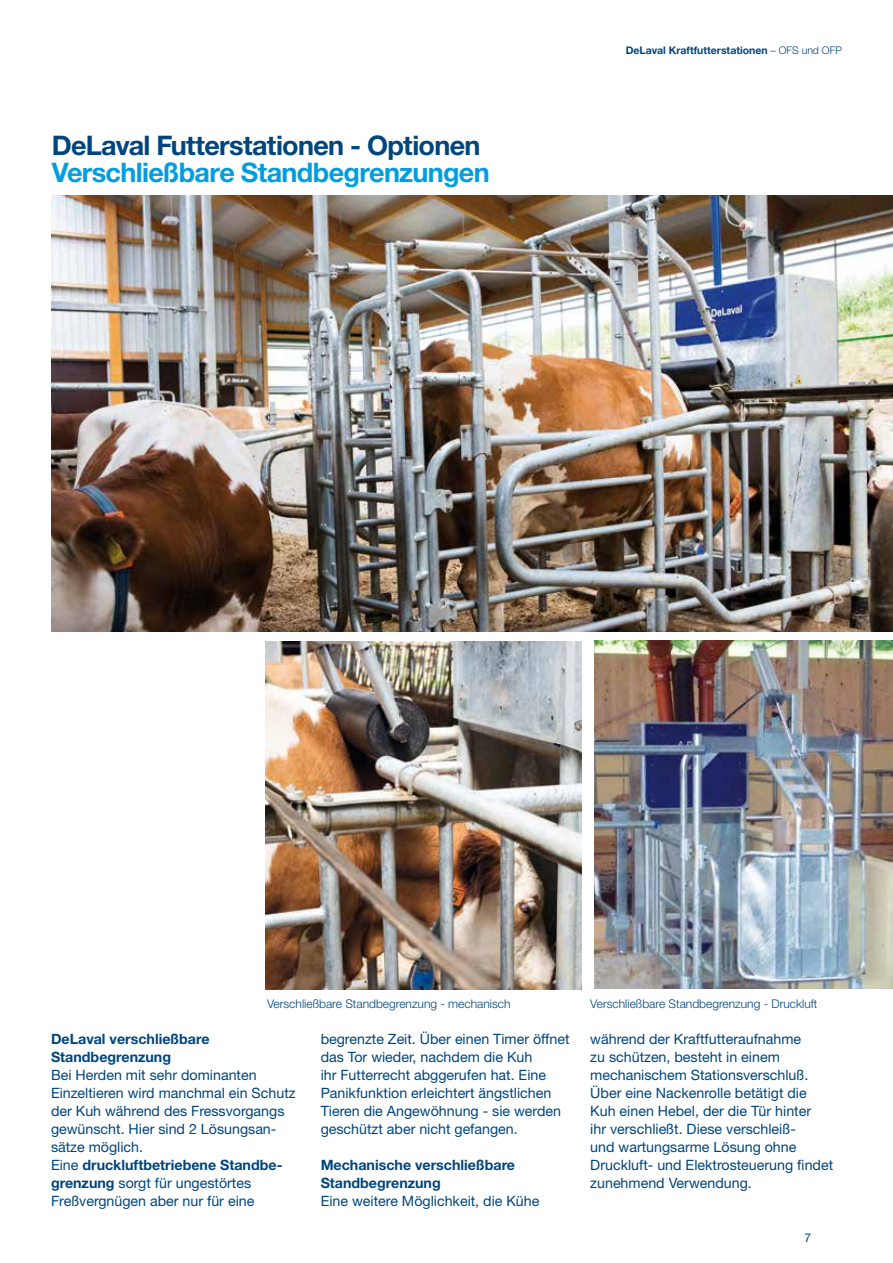
<style>
.page{position:relative;width:893px;height:1263px;background:#fff}
.page>*{position:absolute;margin:0;border:0;box-sizing:border-box;transform-origin:0 0}
.t1{font:700 27px "Helvetica Neue LT Std";letter-spacing:-.025em;color:#00457d}
.t2{font:700 27px "Helvetica Neue LT Std";letter-spacing:-.025em;color:#009ee0}
._2_Body_copy_text{font:14.25px/18px "Helvetica Neue LT Std";color:#00457d}
._2_Body_copy_text-2{font:700 14.25px/18px "Helvetica Neue LT Std";color:#00457d}
.t3{font:300 12px "Helvetica Neue LT Std";color:#00457d}
.t4{font:12px "Helvetica Neue LT Std";color:#00457d}
.t5{font:700 10.5px "Helvetica Neue LT Std";color:#00457d}
.s1{font-weight:300}
.s2{font-weight:700}
.s3{font-weight:400}
</style>
<div class="page">
<img style="left:266px;top:641px;width:315px;height:349px">
<img style="left:51px;top:196px;width:842px;height:435px">
<img style="left:594px;top:640px;width:299px;height:349px">
<p class="t1" style="left:52px;top:129px;width:430px">DeLaval Futterstationen - Optionen</p>
<p class="t2" style="left:52px;top:156px;width:439px">Verschließbare Standbegrenzungen</p>
<p class="t5" style="left:626px;top:44px;width:218px">DeLaval Kraftfutterstationen <span class="s1">– OFS und OFP</span></p>
<p class="t3" style="left:267px;top:996px;width:245px">Verschließbare Standbegrenzung - mechanisch</p>
<p class="_2_Body_copy_text-2" style="left:51px;top:1030px;width:160px">DeLaval verschließbare<br>Standbegrenzung</p>
<p class="_2_Body_copy_text" style="left:51px;top:1066px;width:246px">Bei Herden mit sehr dominanten<br>Einzeltieren wird manchmal ein Schutz der Kuh während des Fressvorgangs gewünscht. Hier sind 2 Lösungsan&shy;sätze möglich.<br>Eine <span class="s2">druckluftbetriebene Standbe&shy;grenzung</span> sorgt für ungestörtes<br>Freßvergnügen aber nur für eine</p>
<p class="_2_Body_copy_text" style="left:321px;top:1030px;width:250px">begrenzte Zeit. Über einen Timer öffnet das Tor wieder, nachdem die Kuh<br>ihr Futterrecht abggerufen hat. Eine Panikfunktion erleichtert ängstlichen Tieren die Angewöhnung - sie werden geschützt aber nicht gefangen.</p>
<p class="_2_Body_copy_text-2" style="left:321px;top:1156px;width:220px">Mechanische verschließbare<br>Standbegrenzung<br><span class="s3">Eine weitere Möglichkeit, die Kühe</span></p>
<p class="t3" style="left:590px;top:996px;width:229px">Verschließbare Standbegrenzung - Druckluft</p>
<p class="_2_Body_copy_text" style="left:590px;top:1030px;width:244px">während der Kraftfutteraufnahme<br>zu schützen, besteht in einem mechanischem Stationsverschluß.<br>Über eine Nackenrolle betätigt die Kuh einen Hebel, der die Tür hinter<br>ihr verschließt. Diese verschleiß-<br>und wartungsarme Lösung ohne Druckluft- und Elektrosteuerung findet zunehmend Verwendung.</p>
<p class="t4" style="left:804px;top:1231px;width:8px">7</p>
</div>
